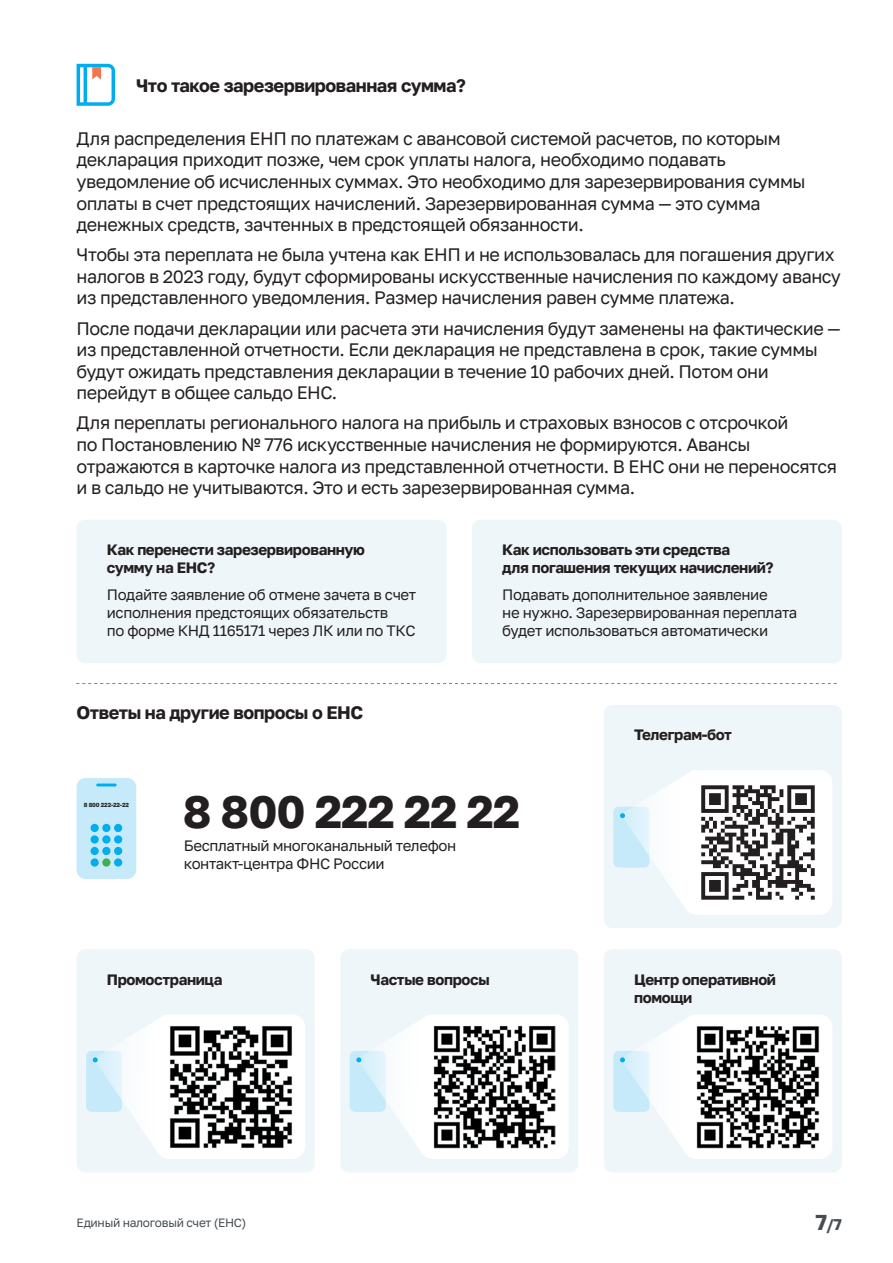
<style>
.page{position:relative;width:893px;height:1263px;background:#fff}
.page>*{position:absolute;margin:0;border:0;box-sizing:border-box;transform-origin:0 0}
.t1{font:700 45px "Golos Text";letter-spacing:-.025em;color:#231f20}
.t2{font:18px/21.6px "Golos Text";letter-spacing:-.025em;color:#231f20}
.t3{font:700 18px "Golos Text";letter-spacing:-.025em;color:#231f20}
.t4{font:700 15.45px "Golos Text";color:#454d52}
.t5{font:15px/18px "Golos Text";letter-spacing:-.025em;color:#231f20}
.t6{font:700 15px/18px "Golos Text";letter-spacing:-.025em;color:#231f20}
.t7{font:12px "Golos Text";letter-spacing:-.025em;color:#454d52}
.t8{font:700 5.85px "Golos Text";letter-spacing:-.025em;color:#231f20}
.s1{font-size:21.45px}
</style>
<div class="page">
<svg style="left:77px;top:64px;width:38px;height:42px"></svg>
<div style="left:77px;top:520px;width:369px;height:143px;background:#eff6f9;border-radius:9px"></div>
<div style="left:472px;top:520px;width:370px;height:143px;background:#eff6f9;border-radius:9px"></div>
<div style="left:77px;top:949px;width:238px;height:223px;background:#eff6f9;border-radius:9px"></div>
<div style="left:340px;top:949px;width:238px;height:223px;background:#eff6f9;border-radius:9px"></div>
<div style="left:604px;top:949px;width:238px;height:223px;background:#eff6f9;border-radius:9px"></div>
<div style="left:604px;top:705px;width:238px;height:223px;background:#eff6f9;border-radius:9px"></div>
<div style="left:77px;top:778px;width:59px;height:101px;background:#c6eafa;border-radius:9px"></div>
<div style="left:91px;top:824px;width:8px;height:8px;background:#00aeef;border-radius:50%"></div>
<div style="left:102px;top:824px;width:9px;height:8px;background:#00aeef;border-radius:50%"></div>
<div style="left:114px;top:824px;width:8px;height:8px;background:#00aeef;border-radius:50%"></div>
<div style="left:91px;top:835px;width:8px;height:8px;background:#00aeef;border-radius:50%"></div>
<div style="left:102px;top:835px;width:9px;height:8px;background:#00aeef;border-radius:50%"></div>
<div style="left:114px;top:835px;width:8px;height:8px;background:#00aeef;border-radius:50%"></div>
<div style="left:91px;top:847px;width:8px;height:8px;background:#00aeef;border-radius:50%"></div>
<div style="left:102px;top:847px;width:9px;height:8px;background:#00aeef;border-radius:50%"></div>
<div style="left:114px;top:847px;width:8px;height:8px;background:#00aeef;border-radius:50%"></div>
<div style="left:91px;top:858px;width:8px;height:8px;background:#00aeef;border-radius:50%"></div>
<div style="left:102px;top:858px;width:9px;height:8px;background:#40ae49;border-radius:50%"></div>
<div style="left:114px;top:858px;width:8px;height:8px;background:#00aeef;border-radius:50%"></div>
<hr style="left:96px;top:783px;width:21px;height:3px;background:#00aeef">
<div style="left:156px;top:1014px;width:149px;height:145px;background:#fff;border-radius:13px"></div>
<div style="left:86px;top:1051px;width:36px;height:61px;background:#c6eafa;border-radius:5px"></div>
<svg style="left:93px;top:1016px;width:69px;height:133px"></svg>
<img style="left:170px;top:1026px;width:122px;height:122px">
<div style="left:420px;top:1014px;width:149px;height:145px;background:#fff;border-radius:13px"></div>
<div style="left:350px;top:1051px;width:36px;height:61px;background:#c6eafa;border-radius:5px"></div>
<svg style="left:356px;top:1019px;width:66px;height:132px"></svg>
<img style="left:433px;top:1025px;width:123px;height:123px">
<div style="left:684px;top:1014px;width:148px;height:145px;background:#fff;border-radius:13px"></div>
<div style="left:613px;top:1051px;width:36px;height:61px;background:#c6eafa;border-radius:5px"></div>
<svg style="left:620px;top:1019px;width:66px;height:134px"></svg>
<img style="left:697px;top:1026px;width:122px;height:122px">
<div style="left:684px;top:770px;width:148px;height:145px;background:#fff;border-radius:13px"></div>
<div style="left:613px;top:807px;width:36px;height:60px;background:#c6eafa;border-radius:5px"></div>
<svg style="left:620px;top:774px;width:67px;height:135px"></svg>
<img style="left:701px;top:785px;width:114px;height:115px">
<svg style="left:76px;top:683px;width:761px;height:1px"></svg>
<p class="t3" style="left:136px;top:74px;width:331px">Что такое зарезервированная сумма?</p>
<p class="t2" style="left:77px;top:127px;width:730px">Для распределения ЕНП по платежам с авансовой системой расчетов, по которым декларация приходит позже, чем срок уплаты налога, необходимо подавать уведомление об исчисленных суммах. Это необходимо для зарезервирования суммы оплаты в счет предстоящих начислений. Зарезервированная сумма — это сумма денежных средств, зачтенных в предстоящей обязанности.</p>
<p class="t2" style="left:77px;top:244px;width:766px">Чтобы эта переплата не была учтена как ЕНП и не использовалась для погашения других налогов в 2023 году, будут сформированы искусственные начисления по каждому авансу из представленного уведомления. Размер начисления равен сумме платежа.</p>
<p class="t2" style="left:77px;top:317px;width:766px">После подачи декларации или расчета эти начисления будут заменены на фактические — из представленной отчетности. Если декларация не представлена в срок, такие суммы будут ожидать представления декларации в течение 10 рабочих дней. Потом они перейдут в общее сальдо ЕНС.</p>
<p class="t2" style="left:77px;top:412px;width:762px">Для переплаты регионального налога на прибыль и страховых взносов с отсрочкой<br>по Постановлению № 776 искусственные начисления не формируются. Авансы отражаются в карточке налога из представленной отчетности. В ЕНС они не переносятся и в сальдо не учитываются. Это и есть зарезервированная сумма.</p>
<p class="t6" style="left:107px;top:541px;width:260px">Как перенести зарезервированную сумму на ЕНС?</p>
<p class="t5" style="left:107px;top:585px;width:311px">Подайте заявление об отмене зачета в счет исполнения предстоящих обязательств<br>по форме КНД 1165171 через ЛК или по ТКС</p>
<p class="t3" style="left:77px;top:701px;width:288px">Ответы на другие вопросы о ЕНС</p>
<p class="t6" style="left:502px;top:541px;width:273px">Как использовать эти средства<br>для погашения текущих начислений?</p>
<p class="t5" style="left:502px;top:585px;width:296px">Подавать дополнительное заявление<br>не нужно. Зарезервированная переплата будет использоваться автоматически</p>
<p class="t6" style="left:634px;top:726px;width:99px">Телеграм-бот</p>
<p class="t8" style="left:84px;top:802px;width:47px">8 800 222-22-22</p>
<h1 class="t1" style="left:183px;top:785px;width:339px">8 800 222 22 22</h1>
<p class="t5" style="left:184px;top:836px;width:274px">Бесплатный многоканальный телефон контакт-центра ФНС России</p>
<p class="t6" style="left:107px;top:970px;width:117px">Промостраница</p>
<p class="t6" style="left:370px;top:970px;width:121px">Частые вопросы</p>
<p class="t6" style="left:634px;top:970px;width:143px">Центр оперативной помощи</p>
<p class="t7" style="left:77px;top:1215px;width:171px">Единый налоговый счет (ЕНС)</p>
<p class="t4" style="left:815px;top:1215px;width:28px"><span class="s1">7</span>/7</p>
</div>
